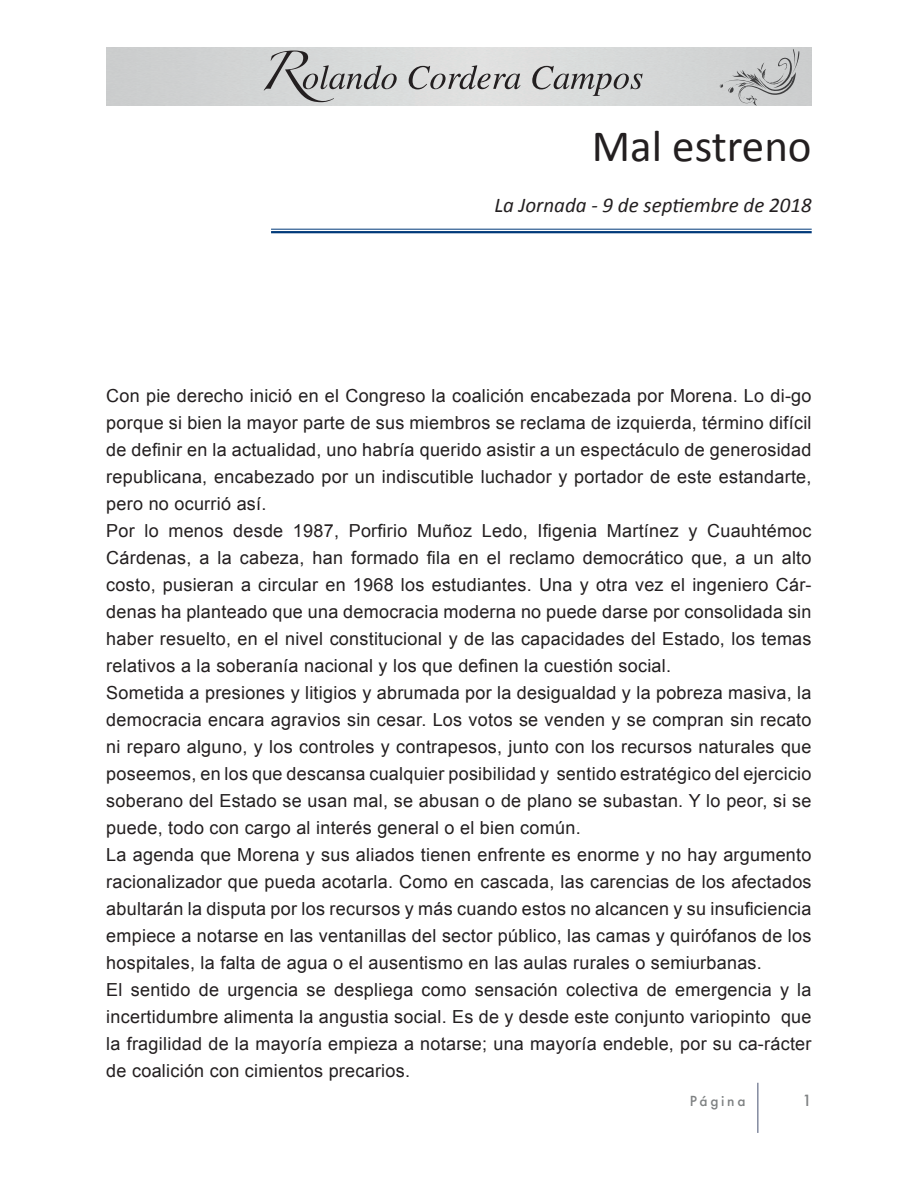
<style>
.page{position:relative;width:918px;height:1188px;background:#fff}
.page>*{position:absolute;margin:0;border:0;box-sizing:border-box;transform-origin:0 0}
.t1{font:45px "Calibri";color:#231f20}
.t2{font:italic 21px "Calibri";color:#231f20}
.t3{font:18px/27px "Arial";letter-spacing:.015em;color:#231f20;text-align:justify}
.t4{font:500 15px "Futura";color:#7e8182}
.t5{font:500 13.5px "Futura";letter-spacing:.2em;color:#7e8182}
</style>
<div class="page">
<svg style="left:264px;top:51px;width:133px;height:51px;background:#bbbcbc"></svg>
<svg style="left:409px;top:65px;width:112px;height:24px;background:#b4b3b3"></svg>
<svg style="left:532px;top:66px;width:111px;height:30px;background:#b7b7b7"></svg>
<svg style="left:719px;top:49px;width:80px;height:57px;background:#bfc0c1"></svg>
<hr style="left:757px;top:1083px;width:2px;height:50px;background:#848ba0">
<hr style="left:271px;top:229px;width:541px;height:1px;background:#013a7a">
<hr style="left:271px;top:231px;width:541px;height:2px;background:#013a7a">
<p class="t1" style="left:592px;top:118px;width:221px">Mal estreno</p>
<p class="t2" style="left:494px;top:190px;width:319px">La Jornada - 9 de septiembre de 2018</p>
<p class="t3" style="left:106px;top:383px;width:707px">Con pie derecho inició en el Congreso la coalición encabezada por Morena. Lo di-go porque si bien la mayor parte de sus miembros se reclama de izquierda, término difícil de definir en la actualidad, uno habría querido asistir a un espectáculo de generosidad republicana, encabezado por un indiscutible luchador y portador de este estandarte, pero no ocurrió así.</p>
<p class="t3" style="left:106px;top:518px;width:707px">Por lo menos desde 1987, Porfirio Muñoz Ledo, Ifigenia Martínez y Cuauhtémoc Cárdenas, a la cabeza, han formado fila en el reclamo democrático que, a un alto costo, pusieran a circular en 1968 los estudiantes. Una y otra vez el ingeniero Cár&shy;denas ha planteado que una democracia moderna no puede darse por consolidada sin haber resuelto, en el nivel constitucional y de las capacidades del Estado, los temas relativos a la soberanía nacional y los que definen la cuestión social.</p>
<p class="t3" style="left:106px;top:680px;width:707px">Sometida a presiones y litigios y abrumada por la desigualdad y la pobreza masiva, la democracia encara agravios sin cesar. Los votos se venden y se compran sin recato ni reparo alguno, y los controles y contrapesos, junto con los recursos naturales que poseemos, en los que descansa cualquier posibilidad y sentido estratégico del ejercicio soberano del Estado se usan mal, se abusan o de plano se subastan. Y lo peor, si se puede, todo con cargo al interés general o el bien común.</p>
<p class="t3" style="left:106px;top:842px;width:707px">La agenda que Morena y sus aliados tienen enfrente es enorme y no hay argumento racionalizador que pueda acotarla. Como en cascada, las carencias de los afectados abultarán la disputa por los recursos y más cuando estos no alcancen y su insuficiencia empiece a notarse en las ventanillas del sector público, las camas y quirófanos de los hospitales, la falta de agua o el ausentismo en las aulas rurales o semiurbanas.</p>
<p class="t3" style="left:106px;top:977px;width:707px">El sentido de urgencia se despliega como sensación colectiva de emergencia y la incertidumbre alimenta la angustia social. Es de y desde este conjunto variopinto que la fragilidad de la mayoría empieza a notarse; una mayoría endeble, por su ca-rácter de coalición con cimientos precarios.</p>
<p class="t5" style="left:690px;top:1092px;width:57px">Página</p>
<p class="t4" style="left:802px;top:1091px;width:11px">1</p>
</div>
